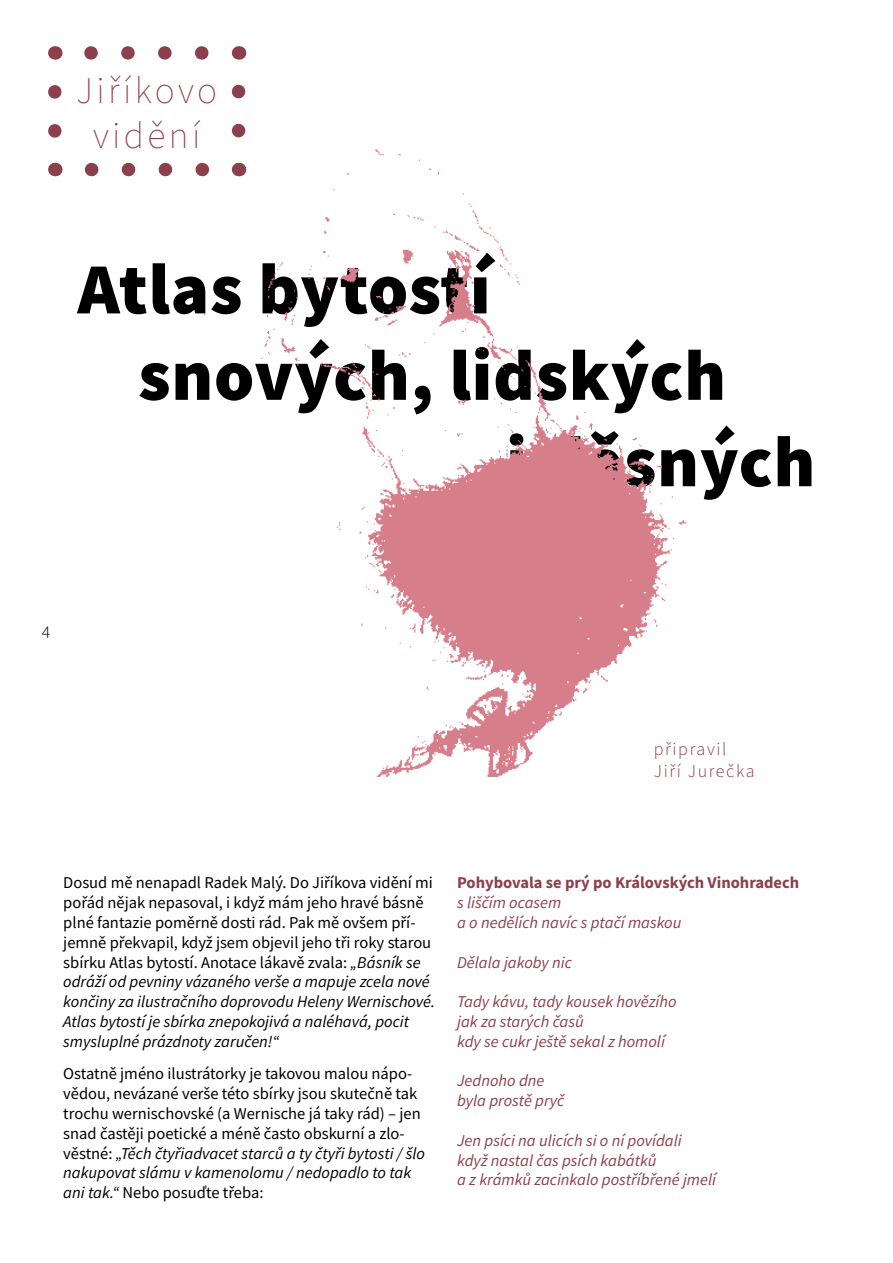
<style>
.page{position:relative;width:893px;height:1263px;background:#fff}
.page>*{position:absolute;margin:0;border:0;box-sizing:border-box;transform-origin:0 0}
.t1{font:900 72px "Source Sans Pro";letter-spacing:.01em;color:#000}
.t2{font:200 37.5px/45px "Source Sans Pro";letter-spacing:.09em;color:#8c3f4c;text-align:center}
.t3{font:300 18px/21.6px "Source Sans Pro";letter-spacing:.09em;color:#8c3f4c}
.t4{font:300 18px "Source Sans Pro";color:#000}
.t5{font:16.5px/19.8px "Source Sans Pro";color:#000}
.t6{font:italic 16.5px/19.8px "Source Sans Pro";color:#8c3f4c}
.t7{font:700 16.5px "Source Sans Pro";color:#8c3f4c}
.s1{font-style:italic}
</style>
<div class="page">
<img style="left:60px;top:46px;width:627px;height:731px">
<svg style="left:48px;top:92px;width:14px;height:58px"></svg>
<svg style="left:92px;top:163px;width:128px;height:13px"></svg>
<svg style="left:232px;top:72px;width:13px;height:59px"></svg>
<svg style="left:73px;top:46px;width:129px;height:14px"></svg>
<svg style="left:55px;top:163px;width:1px;height:13px"></svg>
<svg style="left:239px;top:163px;width:1px;height:13px"></svg>
<svg style="left:239px;top:46px;width:1px;height:14px"></svg>
<svg style="left:55px;top:46px;width:1px;height:14px"></svg>
<h2 class="t2" style="left:76px;top:68px;width:143px">Jiříkovo vidění</h2>
<h1 class="t1" style="left:78px;top:240px;width:414px">Atlas bytostí</h1>
<h1 class="t1" style="left:138px;top:326px;width:589px">snových, lidských</h1>
<h1 class="t1" style="left:506px;top:412px;width:311px">i děsných</h1>
<p class="t4" style="left:42px;top:621px;width:10px">4</p>
<p class="t3" style="left:654px;top:738px;width:102px">připravil<br>Jiří Jurečka</p>
<p class="t5" style="left:63px;top:873px;width:373px">Dosud mě nenapadl Radek Malý. Do Jiříkova vidění mi pořád nějak nepasoval, i když mám jeho hravé básně plné fantazie poměrně dosti rád. Pak mě ovšem pří&shy;jemně překvapil, když jsem objevil jeho tři roky starou sbírku Atlas bytostí. Anotace lákavě zvala: <span class="s1">„Básník se odráží od pevniny vázaného verše a mapuje zcela nové končiny za ilustračního doprovodu Heleny Wernischové.<br>Atlas bytostí je sbírka znepokojivá a naléhavá, pocit smysluplné prázdnoty zaručen!“</span></p>
<p class="t5" style="left:63px;top:1064px;width:363px">Ostatně jméno ilustrátorky je takovou malou nápo&shy;vědou, nevázané verše této sbírky jsou skutečně tak trochu wernischovské (a Wernische já taky rád) – jen snad častěji poetické a méně často obskurní a zlo&shy;věstné: <span class="s1">„Těch čtyřiadvacet starců a ty čtyři bytosti / šlo nakupovat slámu v kamenolomu / nedopadlo to tak ani tak.“</span> Nebo posuďte třeba:</p>
<p class="t7" style="left:457px;top:872px;width:344px">Pohybovala se prý po Královských Vinohradech</p>
<p class="t6" style="left:457px;top:893px;width:226px">s liščím ocasem<br>a o nedělích navíc s ptačí maskou</p>
<p class="t6" style="left:457px;top:952px;width:116px">Dělala jakoby nic</p>
<p class="t6" style="left:457px;top:992px;width:221px">Tady kávu, tady kousek hovězího jak za starých časů<br>kdy se cukr ještě sekal z homolí</p>
<p class="t6" style="left:457px;top:1071px;width:109px">Jednoho dne byla prostě pryč</p>
<p class="t6" style="left:457px;top:1130px;width:260px">Jen psíci na ulicích si o ní povídali když nastal čas psích kabátků<br>a z krámků zacinkalo postříbřené jmelí</p>
</div>
